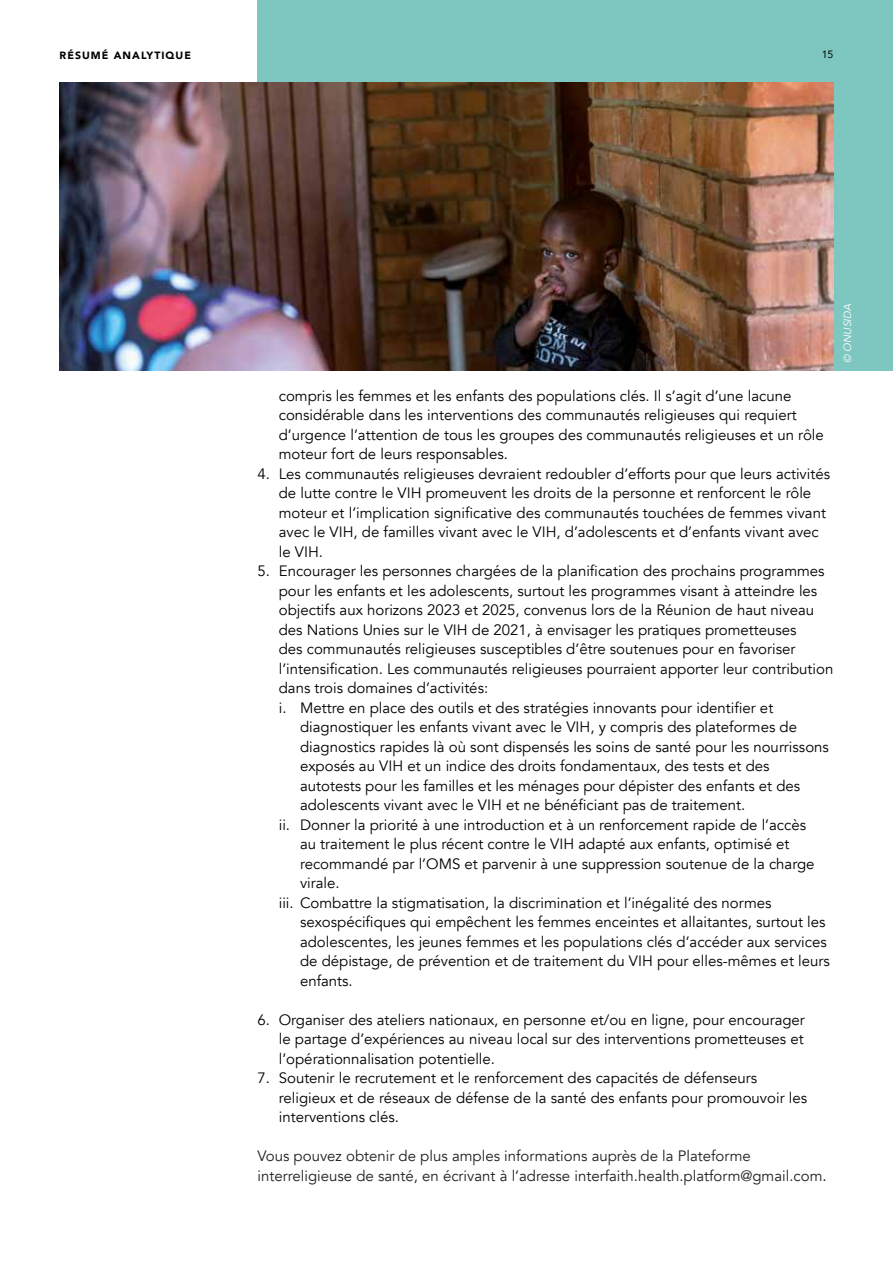
<style>
.page{position:relative;width:893px;height:1263px;background:#fff}
.page>*{position:absolute;margin:0;border:0;box-sizing:border-box;transform-origin:0 0}
.t1{font:15px/19.5px "Avenir";color:#000}
.t2{font:15px/19.5px "Avenir";color:#231f20}
.t3{font:900 10.5px "Avenir";letter-spacing:.1em;color:#000}
.t4{font:italic 10.5px "Avenir";color:#fff}
.t5{font:10.5px "Avenir";color:#000}
.s1{color:#000}
</style>
<div class="page">
<div style="left:257px;top:0;width:636px;height:371px;background:#7dc7c0"></div>
<img style="left:60px;top:82px;width:773px;height:289px">
<p class="t3" style="left:60px;top:46px;width:133px">RÉSUMÉ ANALYTIQUE</p>
<p class="t5" style="left:822px;top:46px;width:13px">15</p>
<p class="t1" style="left:279px;top:386px;width:547px">compris les femmes et les enfants des populations clés. Il s’agit d’une lacune considérable dans les interventions des communautés religieuses qui requiert d’urgence l’attention de tous les groupes des communautés religieuses et un rôle moteur fort de leurs responsables.</p>
<p class="t1" style="left:279px;top:464px;width:553px;text-indent:-21px">4. Les communautés religieuses devraient redoubler d’efforts pour que leurs activités de lutte contre le VIH promeuvent les droits de la personne et renforcent le rôle moteur et l’implication significative des communautés touchées de femmes vivant avec le VIH, de familles vivant avec le VIH, d’adolescents et d’enfants vivant avec le VIH.</p>
<p class="t1" style="left:257px;top:561px;width:569px">5. Encourager les personnes chargées de la planification des prochains programmes</p>
<p class="t1" style="left:279px;top:581px;width:540px">pour les enfants et les adolescents, surtout les programmes visant à atteindre les</p>
<p class="t1" style="left:279px;top:600px;width:537px">objectifs aux horizons 2023 et 2025, convenus lors de la Réunion de haut niveau</p>
<p class="t1" style="left:279px;top:620px;width:519px">des Nations Unies sur le VIH de 2021, à envisager les pratiques prometteuses</p>
<p class="t1" style="left:279px;top:639px;width:518px">des communautés religieuses susceptibles d’être soutenues pour en favoriser</p>
<p class="t1" style="left:279px;top:659px;width:556px">l’intensification. Les communautés religieuses pourraient apporter leur contribution</p>
<p class="t1" style="left:279px;top:678px;width:211px">dans trois domaines d’activités:</p>
<p class="t1" style="left:279px;top:698px;width:496px">i. Mettre en place des outils et des stratégies innovants pour identifier et</p>
<p class="t1" style="left:300px;top:717px;width:499px">diagnostiquer les enfants vivant avec le VIH, y compris des plateformes de</p>
<p class="t1" style="left:300px;top:737px;width:530px">diagnostics rapides là où sont dispensés les soins de santé pour les nourrissons</p>
<p class="t1" style="left:300px;top:756px;width:471px">exposés au VIH et un indice des droits fondamentaux, des tests et des</p>
<p class="t1" style="left:300px;top:776px;width:502px">autotests pour les familles et les ménages pour dépister des enfants et des</p>
<p class="t1" style="left:300px;top:795px;width:447px">adolescents vivant avec le VIH et ne bénéficiant pas de traitement.</p>
<p class="t1" style="left:279px;top:815px;width:529px">ii. Donner la priorité à une introduction et à un renforcement rapide de l’accès</p>
<p class="t1" style="left:300px;top:834px;width:491px">au traitement le plus récent contre le VIH adapté aux enfants, optimisé et</p>
<p class="t1" style="left:300px;top:854px;width:516px">recommandé par l’OMS et parvenir à une suppression soutenue de la charge</p>
<p class="t1" style="left:300px;top:873px;width:41px">virale.</p>
<p class="t1" style="left:279px;top:893px;width:494px">iii. Combattre la stigmatisation, la discrimination et l’inégalité des normes</p>
<p class="t1" style="left:300px;top:912px;width:527px">sexospécifiques qui empêchent les femmes enceintes et allaitantes, surtout les</p>
<p class="t1" style="left:300px;top:932px;width:528px">adolescentes, les jeunes femmes et les populations clés d’accéder aux services</p>
<p class="t1" style="left:300px;top:951px;width:531px">de dépistage, de prévention et de traitement du VIH pour elles-mêmes et leurs</p>
<p class="t1" style="left:300px;top:971px;width:54px">enfants.</p>
<p class="t1" style="left:279px;top:1010px;width:528px;text-align:justify;text-indent:-21px">6. Organiser des ateliers nationaux, en personne et/ou en ligne, pour encourager le partage d’expériences au niveau local sur des interventions prometteuses et l’opérationnalisation potentielle.</p>
<p class="t1" style="left:279px;top:1068px;width:530px;text-indent:-21px">7. Soutenir le recrutement et le renforcement des capacités de défenseurs religieux et de réseaux de défense de la santé des enfants pour promouvoir les interventions clés.</p>
<p class="t2" style="left:257px;top:1146px;width:571px">Vous pouvez obtenir de plus amples informations auprès de la Plateforme interreligieuse de santé, en écrivant à l’adresse interfaith.health.platform@gmail.com<span class="s1">.</span></p>
<p class="t4" style="left:841px;top:363px;width:61px;rotate:-90deg">© ONUSIDA</p>
</div>
